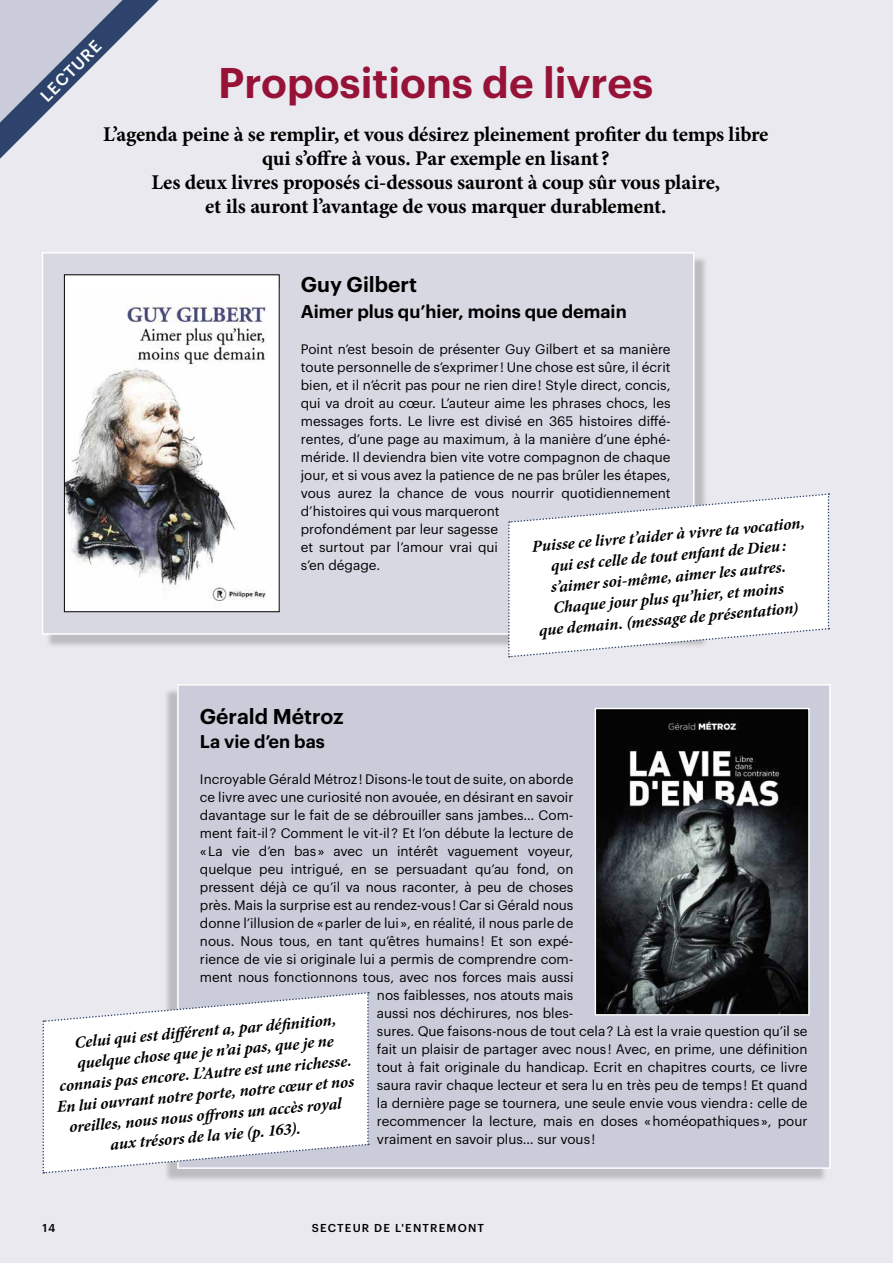
<style>
.page{position:relative;width:893px;height:1263px;background:#eae9ef}
.page>*{position:absolute;margin:0;border:0;box-sizing:border-box;transform-origin:0 0}
.t1{font:600 42px "Graphik";color:#961337}
.t2{font:700 21px/24px "Minion Pro";letter-spacing:-.015em;color:#000;text-align:center}
.t3{font:600 21px "Graphik";color:#000}
.t4{font:600 18px "Graphik";color:#000}
.t5{font:italic 700 16.5px "Minion Pro";color:#000}
.t6{font:500 16.5px "Graphik";color:#fff}
.t7{font:13.5px/18px "Graphik";color:#000}
.t8{font:500 11.25px "Graphik";letter-spacing:.105em;color:#000}
</style>
<div class="page">
<svg style="left:0;top:0;width:159px;height:159px"></svg>
<div style="left:46px;top:256px;width:662px;height:392px;background:#000;opacity:.2"></div>
<div style="left:43px;top:253px;width:651px;height:381px;background:#d7d8e2"></div>
<div style="left:42px;top:252px;width:652px;height:383px;border:2px solid #fff"></div>
<div style="left:164px;top:688px;width:663px;height:494px;background:#000;opacity:.2"></div>
<div style="left:178px;top:685px;width:652px;height:483px;background:#caccda"></div>
<div style="left:64px;top:275px;width:215px;height:337px;background:#fff"></div>
<img style="left:66px;top:300px;width:200px;height:301px">
<div style="left:64px;top:274px;width:216px;height:338px;border:1px solid #000"></div>
<img style="left:597px;top:710px;width:211px;height:303px">
<div style="left:595px;top:708px;width:215px;height:307px;border:1px solid #fff"></div>
<svg style="left:508px;top:493px;width:321px;height:165px"></svg>
<svg style="left:43px;top:991px;width:326px;height:183px;background:#f6f6f8"></svg>
<p class="t6" style="left:34px;top:90px;width:79px;rotate:-45deg">LECTURE</p>
<h1 class="t1" style="left:218px;top:51px;width:437px">Propositions de livres</h1>
<p class="t2" style="left:103px;top:122px;width:667px">L’agenda peine à se remplir, et vous désirez pleinement profiter du temps libre qui s’offre à vous. Par exemple en lisant?<br>Les deux livres proposés ci-dessous sauront à coup sûr vous plaire,<br>et ils auront l’avantage de vous marquer durablement.</p>
<h2 class="t3" style="left:301px;top:268px;width:118px">Guy Gilbert</h2>
<h3 class="t4" style="left:301px;top:297px;width:327px">Aimer plus qu’hier, moins que demain</h3>
<p class="t7" style="left:301px;top:338px;width:371px">Point n’est besoin de présenter Guy Gilbert et sa manière toute personnelle de s’exprimer ! Une chose est sûre, il écrit bien, et il n’écrit pas pour ne rien dire ! Style direct, concis, qui va droit au cœur. L’auteur aime les phrases chocs, les messages forts. Le livre est divisé en 365 histoires diffé&shy;rentes, d’une page au maximum, à la manière d’une éphé&shy;méride. Il deviendra bien vite votre compagnon de chaque jour, et si vous avez la patience de ne pas brûler les étapes, vous aurez la chance de vous nourrir quotidiennement d’histoires qui vous marqueront<br>profondément par leur sagesse<br>et surtout par l’amour vrai qui<br>s’en dégage.</p>
<p class="t5" style="left:531px;top:535px;width:275px;rotate:-5deg">Puisse ce livre t’aider à vivre ta vocation,</p>
<p class="t5" style="left:549px;top:554px;width:238px;rotate:-5deg">qui est celle de tout enfant de Dieu:</p>
<p class="t5" style="left:550px;top:575px;width:238px;rotate:-5deg">s’aimer soi-même, aimer les autres.</p>
<p class="t5" style="left:552px;top:596px;width:233px;rotate:-5deg">Chaque jour plus qu’hier, et moins</p>
<p class="t5" style="left:538px;top:619px;width:261px;rotate:-5deg">que demain. (message de présentation)</p>
<h2 class="t3" style="left:200px;top:700px;width:145px">Gérald Métroz</h2>
<h3 class="t4" style="left:200px;top:728px;width:126px">La vie d’en bas</h3>
<p class="t7" style="left:200px;top:769px;width:375px">Incroyable Gérald Métroz ! Disons-le tout de suite, on aborde</p>
<p class="t7" style="left:200px;top:787px;width:375px">ce livre avec une curiosité non avouée, en désirant en savoir</p>
<p class="t7" style="left:200px;top:805px;width:375px">davantage sur le fait de se débrouiller sans jambes… Com-</p>
<p class="t7" style="left:200px;top:823px;width:375px">ment fait-il ? Comment le vit-il ? Et l’on débute la lecture de</p>
<p class="t7" style="left:200px;top:841px;width:375px">« La vie d’en bas » avec un intérêt vaguement voyeur,</p>
<p class="t7" style="left:200px;top:859px;width:375px">quelque peu intrigué, en se persuadant qu’au fond, on</p>
<p class="t7" style="left:200px;top:877px;width:375px">pressent déjà ce qu’il va nous raconter, à peu de choses</p>
<p class="t7" style="left:200px;top:895px;width:375px">près. Mais la surprise est au rendez-vous ! Car si Gérald nous</p>
<p class="t7" style="left:200px;top:913px;width:375px">donne l’illusion de « parler de lui », en réalité, il nous parle de</p>
<p class="t7" style="left:200px;top:931px;width:375px">nous. Nous tous, en tant qu’êtres humains ! Et son expé-</p>
<p class="t7" style="left:200px;top:949px;width:375px">rience de vie si originale lui a permis de comprendre com-</p>
<p class="t7" style="left:200px;top:967px;width:375px">ment nous fonctionnons tous, avec nos forces mais aussi</p>
<p class="t7" style="left:377px;top:985px;width:198px">nos faiblesses, nos atouts mais</p>
<p class="t7" style="left:377px;top:1003px;width:198px">aussi nos déchirures, nos bles-</p>
<p class="t7" style="left:377px;top:1021px;width:432px">sures. Que faisons-nous de tout cela ? Là est la vraie question qu’il se</p>
<p class="t7" style="left:377px;top:1039px;width:432px">fait un plaisir de partager avec nous ! Avec, en prime, une définition</p>
<p class="t7" style="left:377px;top:1057px;width:432px">tout à fait originale du handicap. Ecrit en chapitres courts, ce livre</p>
<p class="t7" style="left:377px;top:1075px;width:432px">saura ravir chaque lecteur et sera lu en très peu de temps ! Et quand</p>
<p class="t7" style="left:377px;top:1093px;width:432px">la dernière page se tournera, une seule envie vous viendra : celle de</p>
<p class="t7" style="left:377px;top:1111px;width:432px">recommencer la lecture, mais en doses « homéopathiques », pour</p>
<p class="t7" style="left:377px;top:1129px;width:220px">vraiment en savoir plus… sur vous !</p>
<p class="t5" style="left:73px;top:1031px;width:264px;rotate:-5deg">Celui qui est diff érent a, par défi nition,</p>
<p class="t5" style="left:76px;top:1051px;width:259px;rotate:-5deg">quelque chose que je n’ai pas, que je ne</p>
<p class="t5" style="left:58px;top:1074px;width:295px;rotate:-5deg">connais pas encore. L’Autre est une richesse.</p>
<p class="t5" style="left:56px;top:1095px;width:300px;rotate:-5deg">En lui ouvrant notre porte, notre cœur et nos</p>
<p class="t5" style="left:68px;top:1115px;width:275px;rotate:-5deg">oreilles, nous nous off rons un accès royal</p>
<p class="t5" style="left:109px;top:1133px;width:192px;rotate:-5deg">aux trésors de la vie (p. 163).</p>
<p class="t8" style="left:43px;top:1219px;width:14px">14</p>
<p class="t8" style="left:312px;top:1219px;width:174px">SECTEUR DE L'ENTREMONT</p>
</div>
